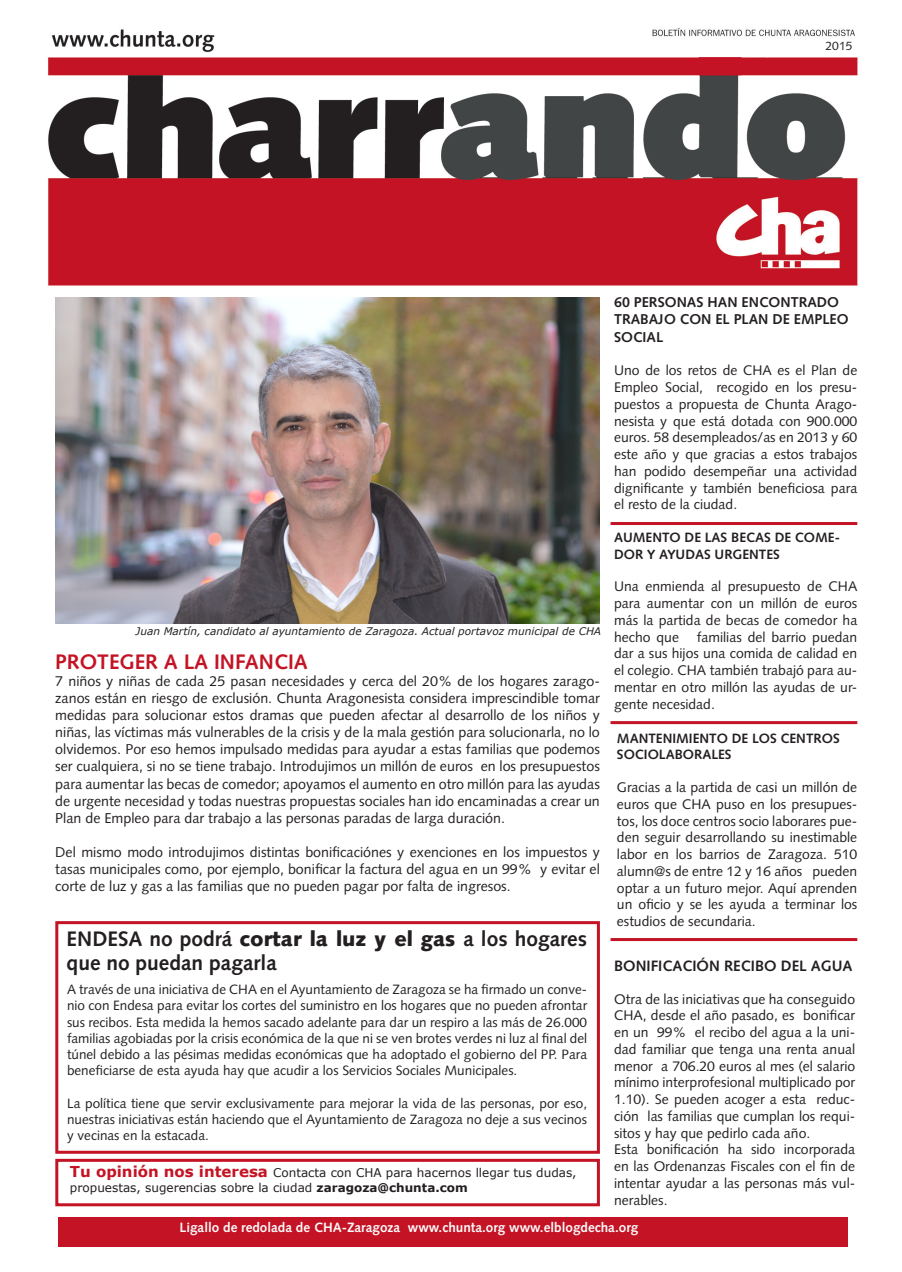
<style>
.page{position:relative;width:902px;height:1272px;background:#fff}
.page>*{position:absolute;margin:0;border:0;box-sizing:border-box;transform-origin:0 0}
.t1{font:700 21px/24px "Syntax LT Std";color:#231f20}
.t2{font:700 21px "Syntax LT Std";color:#c41324}
.t3{font:700 15px "Syntax LT Std";color:#231f20}
.t4{font:14.25px/17.1px "Syntax LT Std";color:#231f20;text-align:justify}
.t5{font:700 14.25px/17.1px "Syntax LT Std";color:#231f20}
.t6{font:13.95px/16.8px "Syntax LT Std";color:#231f20;text-align:justify}
.t7{font:13.5px/16.2px "Syntax LT Std";color:#231f20;text-align:justify}
.t8{font:700 13.5px/16.2px "Syntax LT Std";color:#231f20}
.t9{font:700 13.5px "Syntax LT Std";color:#fafafa}
.t10{font:12px/14.4px "Verdana";color:#231f20}
.t11{font:12px "Syntax LT Std";color:#231f20}
.t12{font:italic 10.5px "Verdana";color:#231f20}
.s1{font-weight:900}
.s2{font-weight:700;font-size:15px;color:#c41324}
.s3{font-weight:700}
</style>
<div class="page">
<img style="left:48px;top:27px;width:810px;height:259px">
<hr style="left:610px;top:522px;width:247px;height:3px;background:#c41324">
<hr style="left:610px;top:721px;width:247px;height:3px;background:#c41324">
<hr style="left:610px;top:938px;width:247px;height:3px;background:#c41324">
<div style="left:55px;top:921px;width:545px;height:232px;border:3px solid #c41324"></div>
<div style="left:55px;top:1158px;width:545px;height:48px;border:3px solid #c41324"></div>
<div style="left:58px;top:1216px;width:790px;height:30px;background:#c41324"></div>
<img style="left:55px;top:297px;width:545px;height:326px">
<p class="t11" style="left:825px;top:39px;width:28px">2015</p>
<p class="t12" style="left:136px;top:624px;width:467px">Juan Martín, candidato al ayuntamiento de Zaragoza. Actual portavoz municipal de CHA</p>
<p class="t2" style="left:55px;top:649px;width:254px">PROTEGER A LA INFANCIA</p>
<p class="t4" style="left:55px;top:672px;width:546px">7 niños y niñas de cada 25 pasan necesidades y cerca del 20% de los hogares zarago&shy;zanos están en riesgo de exclusión. Chunta Aragonesista considera imprescindible tomar medidas para solucionar estos dramas que pueden afectar al desarrollo de los niños y niñas, las víctimas más vulnerables de la crisis y de la mala gestión para solucionarla, no lo olvidemos. Por eso hemos impulsado medidas para ayudar a estas familias que podemos ser cualquiera, si no se tiene trabajo. Introdujimos un millón de euros en los presupuestos para aumentar las becas de comedor; apoyamos el aumento en otro millón para las ayudas de urgente necesidad y todas nuestras propuestas sociales han ido encaminadas a crear un Plan de Empleo para dar trabajo a las personas paradas de larga duración.</p>
<p class="t4" style="left:55px;top:843px;width:546px">Del mismo modo introdujimos distintas bonificaciónes y exenciones en los impuestos y tasas municipales como, por ejemplo, bonificar la factura del agua en un 99% y evitar el corte de luz y gas a las familias que no pueden pagar por falta de ingresos.</p>
<p class="t5" style="left:614px;top:294px;width:236px">60 PERSONAS HAN ENCONTRADO<br>TRABAJO CON EL PLAN DE EMPLEO<br>SOCIAL</p>
<p class="t6" style="left:614px;top:362px;width:245px">Uno de los retos de CHA es el Plan de Empleo Social, recogido en los presu&shy;puestos a propuesta de Chunta Arago&shy;nesista y que está dotada con 900.000 euros. 58 desempleados/as en 2013 y 60 este año y que gracias a estos trabajos han podido desempeñar una actividad dignificante y también beneficiosa para el resto de la ciudad.</p>
<p class="t8" style="left:614px;top:529px;width:227px">AUMENTO DE LAS BECAS DE COME-<br>DOR Y AYUDAS URGENTES</p>
<p class="t6" style="left:614px;top:578px;width:245px">Una enmienda al presupuesto de CHA para aumentar con un millón de euros más la partida de becas de comedor ha hecho que</p>
<p class="t6" style="left:614px;top:628px;width:245px;text-indent:83px">familias del barrio puedan dar a sus hijos una comida de calidad en el colegio. CHA también trabajó para au&shy;mentar en otro millón las ayudas de ur&shy;gente necesidad.</p>
<p class="t8" style="left:617px;top:730px;width:224px">MANTENIMIENTO DE LOS CENTROS<br>SOCIOLABORALES</p>
<p class="t6" style="left:617px;top:778px;width:242px">Gracias a la partida de casi un millón de euros que CHA puso en los presupues&shy;tos, los doce centros socio laborares pue&shy;den seguir desarrollando su inestimable labor en los barrios de Zaragoza. 510 alumn@s de entre 12 y 16 años pueden optar a un futuro mejor. Aquí aprenden un oficio y se les ayuda a terminar los estudios de secundaria.</p>
<p class="t1" style="left:67px;top:927px;width:522px">ENDESA no podrá <span class="s1">cortar la luz y el gas</span> a los hogares que no puedan pagarla</p>
<p class="t3" style="left:614px;top:956px;width:240px">BONIFICACIÓN RECIBO DEL AGUA</p>
<p class="t6" style="left:614px;top:990px;width:242px">Otra de las iniciativas que ha conseguido CHA, desde el año pasado, es bonificar en un 99% el recibo del agua a la uni&shy;dad familiar que tenga una renta anual menor a 706.20 euros al mes (el salario mínimo interprofesional multiplicado por 1.10). Se pueden acoger a esta reduc&shy;ción las familias que cumplan los requi&shy;sitos y hay que pedirlo cada año.</p>
<p class="t6" style="left:614px;top:1140px;width:242px">Esta bonificación ha sido incorporada en las Ordenanzas Fiscales con el fin de intentar ayudar a las personas más vul&shy;nerables.</p>
<p class="t7" style="left:67px;top:981px;width:521px">A través de una iniciativa de CHA en el Ayuntamiento de Zaragoza se ha firmado un conve&shy;nio con Endesa para evitar los cortes del suministro en los hogares que no pueden afrontar sus recibos. Esta medida la hemos sacado adelante para dar un respiro a las más de 26.000 familias agobiadas por la crisis económica de la que ni se ven brotes verdes ni luz al final del túnel debido a las pésimas medidas económicas que ha adoptado el gobierno del PP. Para beneficiarse de esta ayuda hay que acudir a los Servicios Sociales Municipales.</p>
<p class="t7" style="left:67px;top:1094px;width:521px">La política tiene que servir exclusivamente para mejorar la vida de las personas, por eso, nuestras iniciativas están haciendo que el Ayuntamiento de Zaragoza no deje a sus vecinos y vecinas en la estacada.</p>
<p class="t10" style="left:70px;top:1165px;width:508px"><span class="s2">Tu opinión nos interesa</span> Contacta con CHA para hacernos llegar tus dudas, propuestas, sugerencias sobre la ciudad <span class="s3">zaragoza@chunta.com</span></p>
<p class="t9" style="left:180px;top:1219px;width:460px">Ligallo de redolada de CHA-Zaragoza www.chunta.org www.elblogdecha.org</p>
</div>
